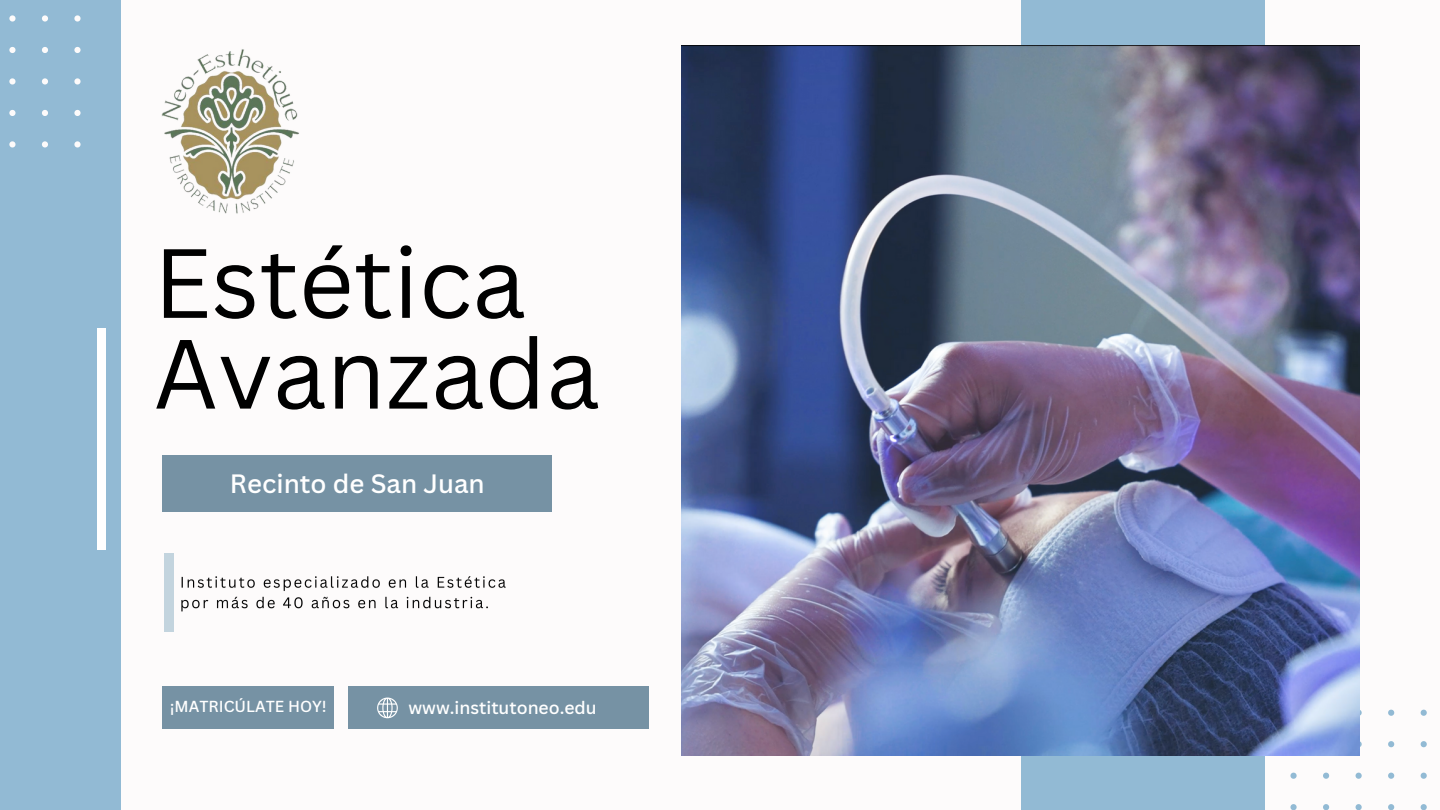
<style>
.page{position:relative;width:1440px;height:810px;background:#fdfbfb}
.page>*{position:absolute;margin:0;border:0;box-sizing:border-box;transform-origin:0 0}
.t1{font:96px/90.8px "Canva Sans";color:#000}
.t2{font:500 25.9px "Canva Sans";color:#fff}
.t3{font:500 17.5px "Canva Sans";color:#fff}
.t4{font:500 15.5px "Canva Sans";color:#fff}
</style>
<div class="page">
<div style="left:1022px;top:0;width:243px;height:810px;background:#92bad4"></div>
<svg style="left:1290px;top:710px;width:137px;height:100px"></svg>
<img style="left:681px;top:46px;width:678px;height:710px">
<div style="left:0;top:0;width:122px;height:810px;background:#92bad4"></div>
<div style="left:97px;top:328px;width:8px;height:222px;background:#fff"></div>
<svg style="left:9px;top:15px;width:72px;height:133px"></svg>
<div style="left:163px;top:455px;width:389px;height:57px;background:#7692a4"></div>
<div style="left:164px;top:553px;width:9px;height:79px;background:#c3d4de"></div>
<div style="left:163px;top:687px;width:171px;height:42px;background:#7692a4"></div>
<div style="left:348px;top:687px;width:301px;height:42px;background:#7692a4"></div>
<svg style="left:377px;top:698px;width:21px;height:20px"></svg>
<img style="left:181px;top:576px;width:325px;height:36px">
<img style="left:161px;top:49px;width:138px;height:165px">
<p class="t1" style="left:154px;top:235px;width:448px">Estética<br>Avanzada</p>
<h1 class="t2" style="left:230px;top:465px;width:256px">Recinto de San Juan</h1>
<h2 class="t4" style="left:170px;top:695px;width:158px">¡MATRICÚLATE HOY!</h2>
<h4 class="t3" style="left:409px;top:695px;width:190px">www.institutoneo.edu</h4>
</div>
